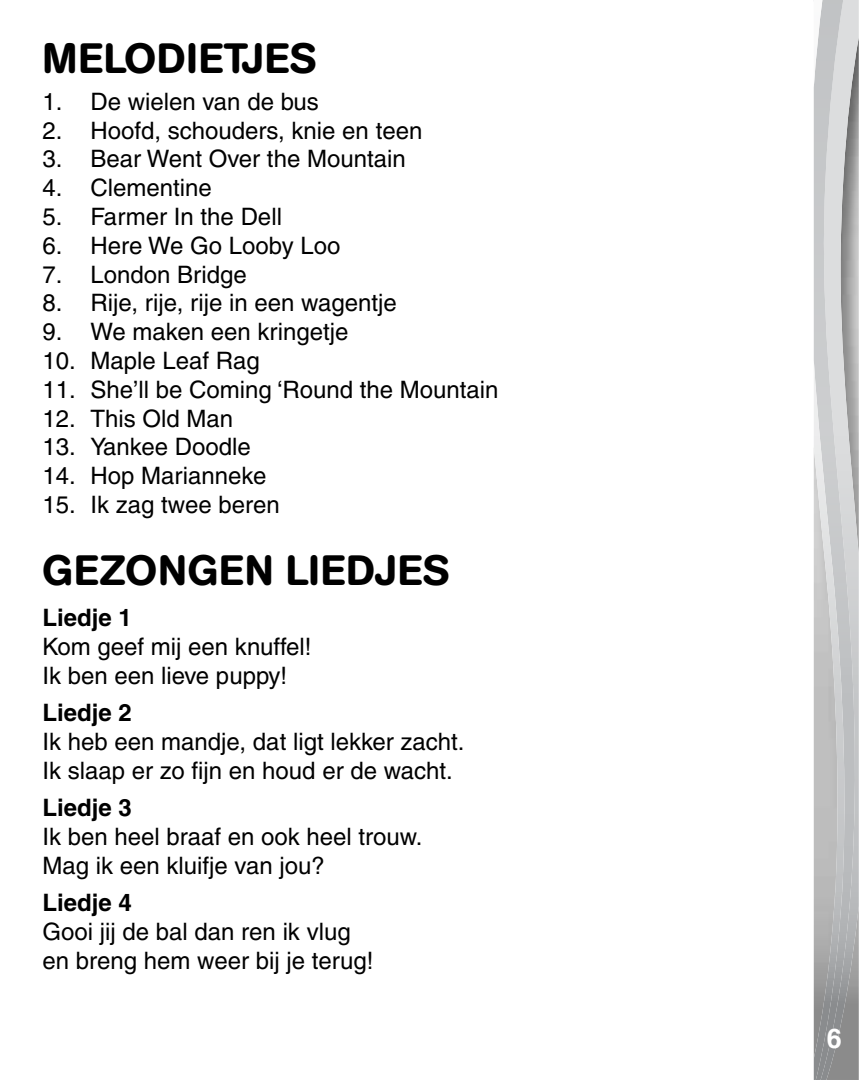
<style>
.page{position:relative;width:859px;height:1080px;background:#fff}
.page>*{position:absolute;margin:0;border:0;box-sizing:border-box;transform-origin:0 0}
.t1{font:500 42px "AG Book Rounded";letter-spacing:.02em;color:#000}
.t2{font:500 33px "Helvetica";color:#fff}
.t3{font:500 24px/28.8px "Helvetica";color:#000}
.t4{font:700 24px "Helvetica";color:#000}
.s1{font-weight:700;font-size:27px}
</style>
<div class="page">
<img style="left:857px;top:0;width:1px;height:1080px">
<img style="left:847px;top:0;width:10px;height:1080px">
<img style="left:814px;top:0;width:33px;height:1080px">
<h1 class="t1" style="left:43px;top:33px;width:275px">MELODIETJES</h1>
<p class="t3" style="left:43px;top:89px;width:278px">1. De wielen van de bus</p>
<p class="t3" style="left:43px;top:118px;width:381px">2. Hoofd, schouders, knie en teen</p>
<p class="t3" style="left:43px;top:147px;width:365px">3. Bear Went Over the Mountain</p>
<p class="t3" style="left:43px;top:176px;width:171px">4. Clementine</p>
<p class="t3" style="left:43px;top:204px;width:241px">5. Farmer In the Dell</p>
<p class="t3" style="left:43px;top:233px;width:299px">6. Here We Go Looby Loo</p>
<p class="t3" style="left:43px;top:262px;width:206px">7. London Bridge</p>
<p class="t3" style="left:43px;top:291px;width:356px">8. Rije, rije, rije in een wagentje</p>
<p class="t3" style="left:43px;top:320px;width:307px">9. We maken een kringetje</p>
<p class="t3" style="left:43px;top:348px;width:219px">10. Maple Leaf Rag</p>
<p class="t3" style="left:43px;top:377px;width:458px">11. She’ll be Coming ‘Round the Mountain</p>
<p class="t3" style="left:43px;top:406px;width:192px">12. This Old Man</p>
<p class="t3" style="left:43px;top:435px;width:210px">13. Yankee Doodle</p>
<p class="t3" style="left:43px;top:464px;width:225px">14. Hop Marianneke</p>
<p class="t3" style="left:43px;top:492px;width:239px">15. Ik zag twee beren</p>
<h1 class="t1" style="left:43px;top:546px;width:408px">GEZONGEN LIEDJES</h1>
<p class="t4" style="left:43px;top:609px;width:91px">Liedje 1</p>
<p class="t3" style="left:43px;top:634px;width:270px">Kom geef mij een knuffel!<br>Ik ben een lieve puppy!</p>
<p class="t4" style="left:43px;top:703px;width:91px">Liedje 2</p>
<p class="t3" style="left:43px;top:729px;width:424px">Ik heb een mandje, dat ligt lekker zacht.<br>Ik slaap er zo fijn en houd er de wacht.</p>
<p class="t4" style="left:43px;top:798px;width:91px">Liedje 3</p>
<p class="t3" style="left:43px;top:824px;width:381px">Ik ben heel braaf en ook heel trouw.<br>Mag ik een kluifje van jou?</p>
<p class="t4" style="left:43px;top:893px;width:91px">Liedje 4</p>
<p class="t3" style="left:43px;top:919px;width:332px">Gooi jij de bal dan ren ik vlug en breng hem weer bij je terug!</p>
<h2 class="t2" style="left:818px;top:1027px;width:25px">6<span class="s1">6</span></h2>
</div>
